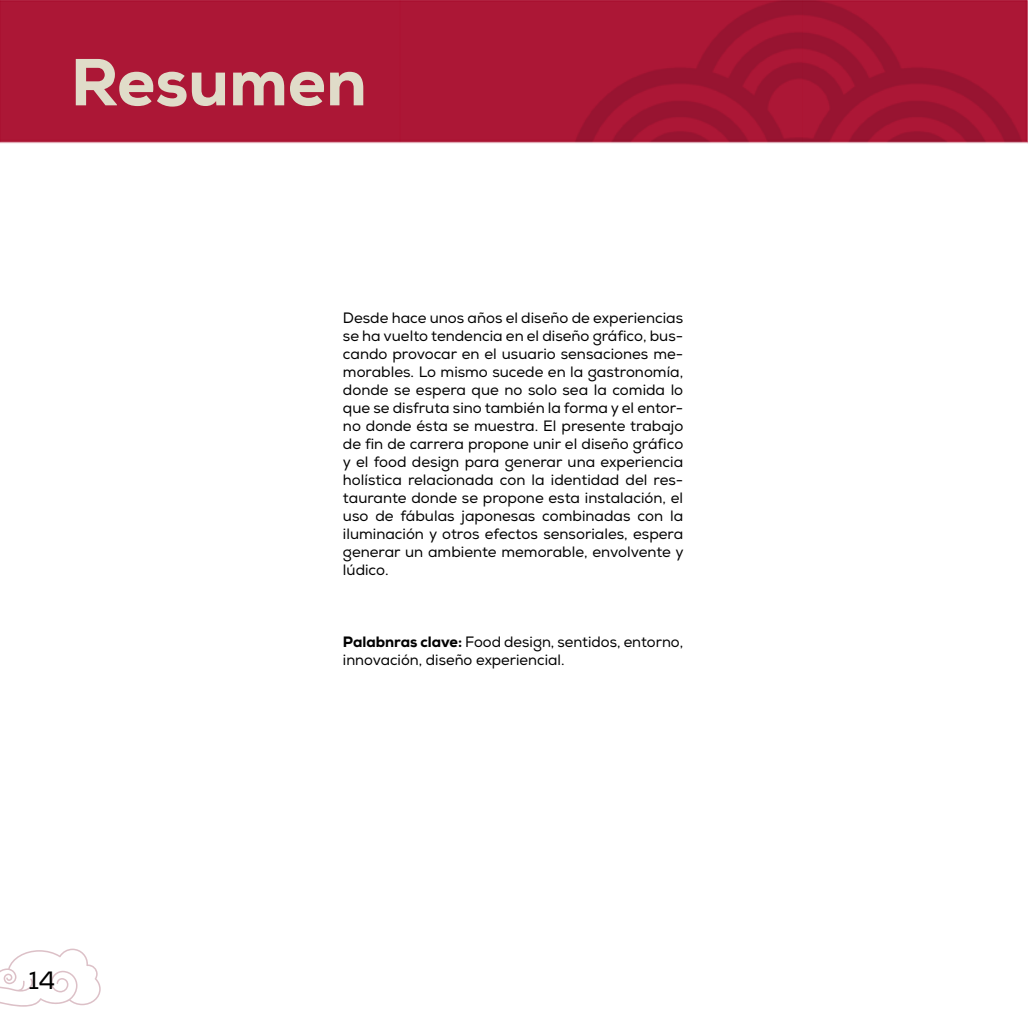
<style>
.page{position:relative;width:1028px;height:1028px;background:#fff}
.page>*{position:absolute;margin:0;border:0;box-sizing:border-box;transform-origin:0 0}
.t1{font:800 66.25px "Nexa";color:#e0dcc9}
.t2{font:25px "Nexa";color:#000}
.t3{font:15px/18px "Nexa";color:#000;text-align:justify}
.s1{font-weight:800}
</style>
<div class="page">
<svg style="left:0;top:948px;width:101px;height:59px"></svg>
<img style="left:0;top:0;width:1028px;height:144px">
<h1 class="t1" style="left:71px;top:40px;width:298px">Resumen</h1>
<p class="t3" style="left:343px;top:309px;width:342px">Desde hace unos años el diseño de experiencias se ha vuelto tendencia en el diseño gráfico, bus&shy;cando provocar en el usuario sensaciones me&shy;morables. Lo mismo sucede en la gastronomía, donde se espera que no solo sea la comida lo que se disfruta sino también la forma y el entor&shy;no donde ésta se muestra. El presente trabajo de fin de carrera propone unir el diseño gráfico y el food design para generar una experiencia holística relacionada con la identidad del res&shy;taurante donde se propone esta instalación, el uso de fábulas japonesas combinadas con la iluminación y otros efectos sensoriales, espera generar un ambiente memorable, envolvente y lúdico.</p>
<p class="t3" style="left:343px;top:633px;width:342px"><span class="s1">Palabnras clave:</span> Food design, sentidos, entorno, innovación, diseño experiencial.</p>
<h2 class="t2" style="left:28px;top:965px;width:29px">14</h2>
</div>
